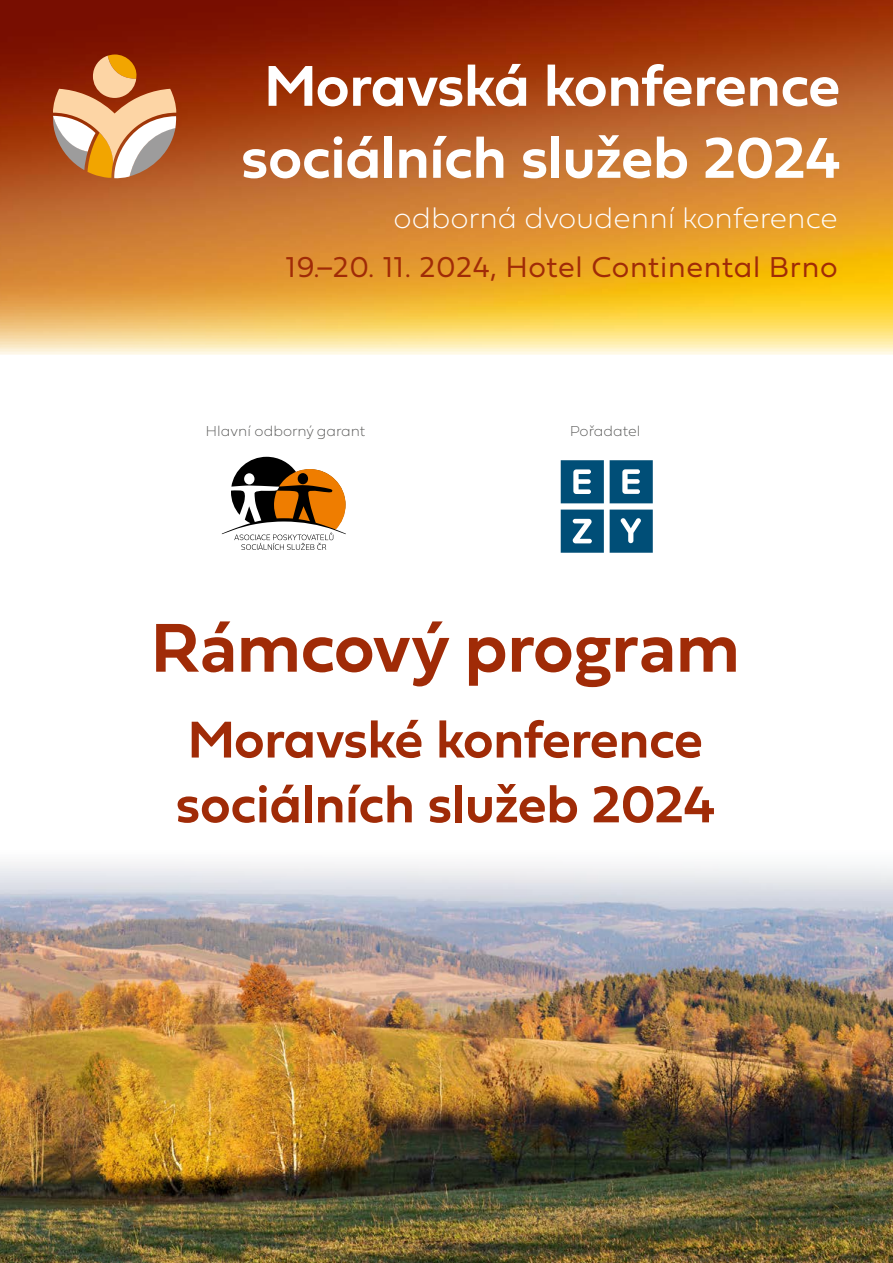
<style>
.page{position:relative;width:893px;height:1263px;background:#fff}
.page>*{position:absolute;margin:0;border:0;box-sizing:border-box;transform-origin:0 0}
.t1{font:600 72px "Fieldwork Hum";color:#a02b07}
.t2{font:600 60px/72px "Fieldwork Geo";color:#fff;text-align:center}
.t3{font:600 54px/64.8px "Fieldwork Geo";color:#a02b07}
.t4{font:300 30px "Fieldwork Geo";letter-spacing:.025em;color:#a02b07}
.t5{font:30px "Fieldwork Geo Hair";color:#fff}
.t6{font:15px "Fieldwork Geo Hair";color:#575756}
</style>
<div class="page">
<img style="left:0;top:0;width:893px;height:355px">
<svg style="left:610px;top:510px;width:43px;height:43px;background:#1d6286"></svg>
<svg style="left:561px;top:510px;width:43px;height:43px;background:#27698b"></svg>
<svg style="left:610px;top:460px;width:43px;height:43px;background:#2a6b8d"></svg>
<svg style="left:561px;top:460px;width:43px;height:43px;background:#296a8d"></svg>
<svg style="left:221px;top:456px;width:125px;height:94px"></svg>
<img style="left:0;top:862px;width:893px;height:401px">
<svg style="left:53px;top:54px;width:123px;height:124px;background:#ca8f65"></svg>
<p class="t2" style="left:241px;top:47px;width:601px">Moravská konference sociálních služeb 2024</p>
<p class="t5" style="left:394px;top:194px;width:446px">odborná dvoudenní konference</p>
<p class="t4" style="left:286px;top:243px;width:553px">19.–20. 11. 2024, Hotel Continental Brno</p>
<p class="t6" style="left:205px;top:419px;width:161px">Hlavní odborný garant</p>
<p class="t6" style="left:570px;top:419px;width:72px">Pořadatel</p>
<p class="t1" style="left:151px;top:591px;width:590px">Rámcový program</p>
<p class="t3" style="left:176px;top:705px;width:541px">Moravské konference sociálních služeb 2024</p>
</div>
